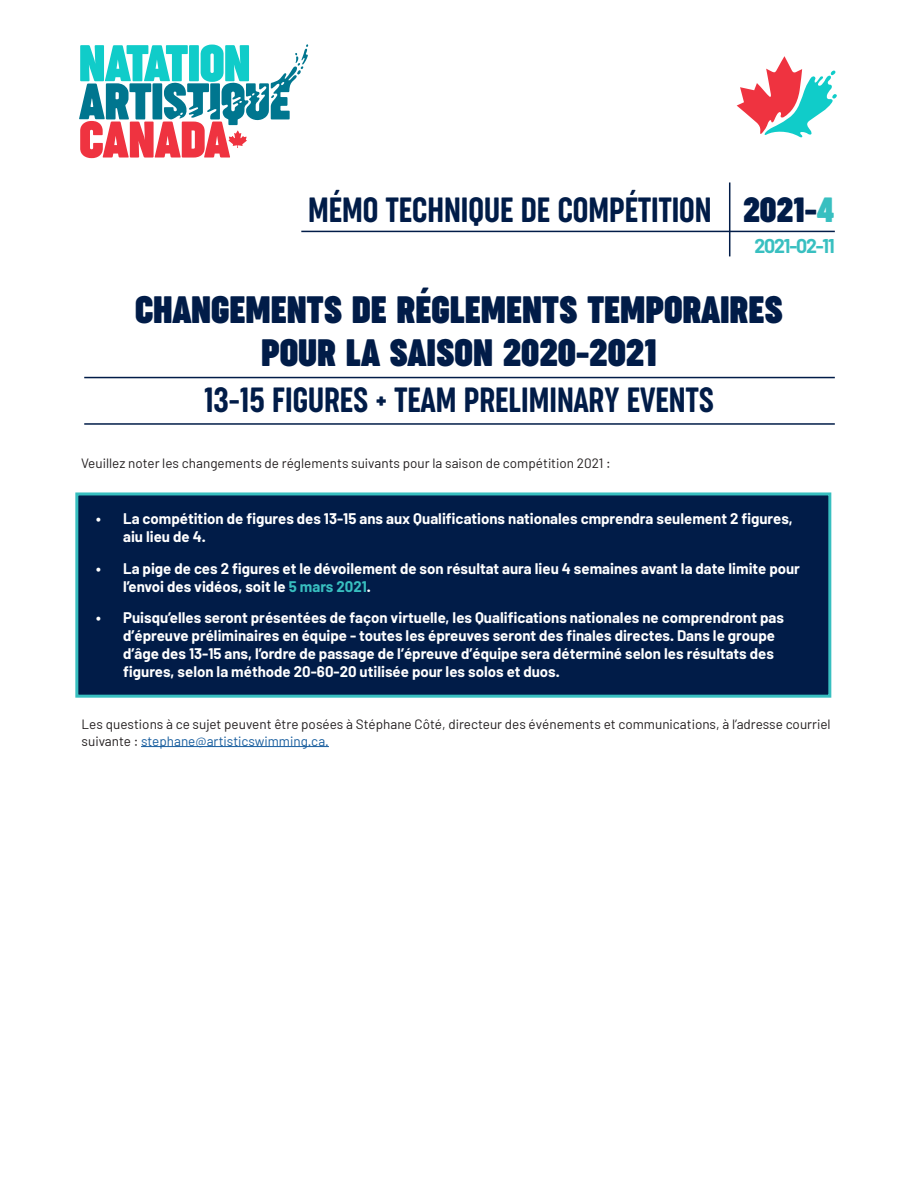
<style>
.page{position:relative;width:918px;height:1188px;background:#fff}
.page>*{position:absolute;margin:0;border:0;box-sizing:border-box;transform-origin:0 0}
.t1{font:700 36px/43.2px "Cocogoose Compressed";color:#011c48;text-align:center}
.t2{font:300 33px "Cocogoose Compressed";color:#011c48}
.t3{font:700 33px "Cocogoose Compressed";color:#011c48}
.t4{font:700 19.5px "Barlow";letter-spacing:-.06em;color:#38bfc0}
.t5{font:700 15px/18px "Barlow";color:#fff}
.t6{font:13.5px/16.2px "Barlow";color:#231f20}
.s1{color:#38bfc0}
.s2{color:#175d9e}
</style>
<div class="page">
<svg style="left:737px;top:56px;width:100px;height:82px"></svg>
<hr style="left:301px;top:231px;width:534px;height:1px;background:#011c48">
<hr style="left:84px;top:377px;width:751px;height:1px;background:#011c48">
<hr style="left:141px;top:746px;width:188px;height:1px;background:#175d9e">
<hr style="left:729px;top:182px;width:1px;height:74px;background:#011c48">
<svg style="left:79px;top:44px;width:229px;height:114px"></svg>
<hr style="left:84px;top:423px;width:751px;height:2px;background:#011c48">
<div style="left:75px;top:492px;width:756px;height:206px;background:#011c48;border:3px solid #38bfc0"></div>
<p class="t2" style="left:308px;top:187px;width:405px">MÉMO TECHNIQUE DE COMPÉTITION</p>
<p class="t3" style="left:743px;top:186px;width:93px">2021-<span class="s1">4</span></p>
<p class="t4" style="left:755px;top:234px;width:82px">2021-02-11</p>
<p class="t1" style="left:135px;top:289px;width:649px">CHANGEMENTS DE RÉGLEMENTS TEMPORAIRES<br>POUR LA SAISON 2020-2021</p>
<p class="t2" style="left:204px;top:378px;width:511px">13-15 FIGURES + TEAM PRELIMINARY EVENTS</p>
<p class="t6" style="left:81px;top:455px;width:531px">Veuillez noter les changements de réglements suivants pour la saison de compétition 2021 :</p>
<p class="t5" style="left:123px;top:510px;width:671px;text-indent:-27px">• La compétition de figures des 13-15 ans aux Qualifications nationales cmprendra seulement 2 figures, aiu lieu de 4.</p>
<p class="t5" style="left:123px;top:559px;width:678px;text-indent:-27px">• La pige de ces 2 figures et le dévoilement de son résultat aura lieu 4 semaines avant la date limite pour l’envoi des vidéos, soit le <span class="s1">5 mars 2021</span>.</p>
<p class="t5" style="left:123px;top:609px;width:662px;text-indent:-27px">• Puisqu’elles seront présentées de façon virtuelle, les Qualifications nationales ne comprendront pas d’épreuve préliminaires en équipe - toutes les épreuves seront des finales directes. Dans le groupe d’âge des 13-15 ans, l’ordre de passage de l’épreuve d’équipe sera déterminé selon les résultats des figures, selon la méthode 20-60-20 utilisée pour les solos et duos.</p>
<p class="t6" style="left:82px;top:716px;width:751px">Les questions à ce sujet peuvent être posées à Stéphane Côté, directeur des événements et communications, à l’adresse courriel suivante : <span class="s2">stephane@artisticswimming.ca.</span></p>
</div>
